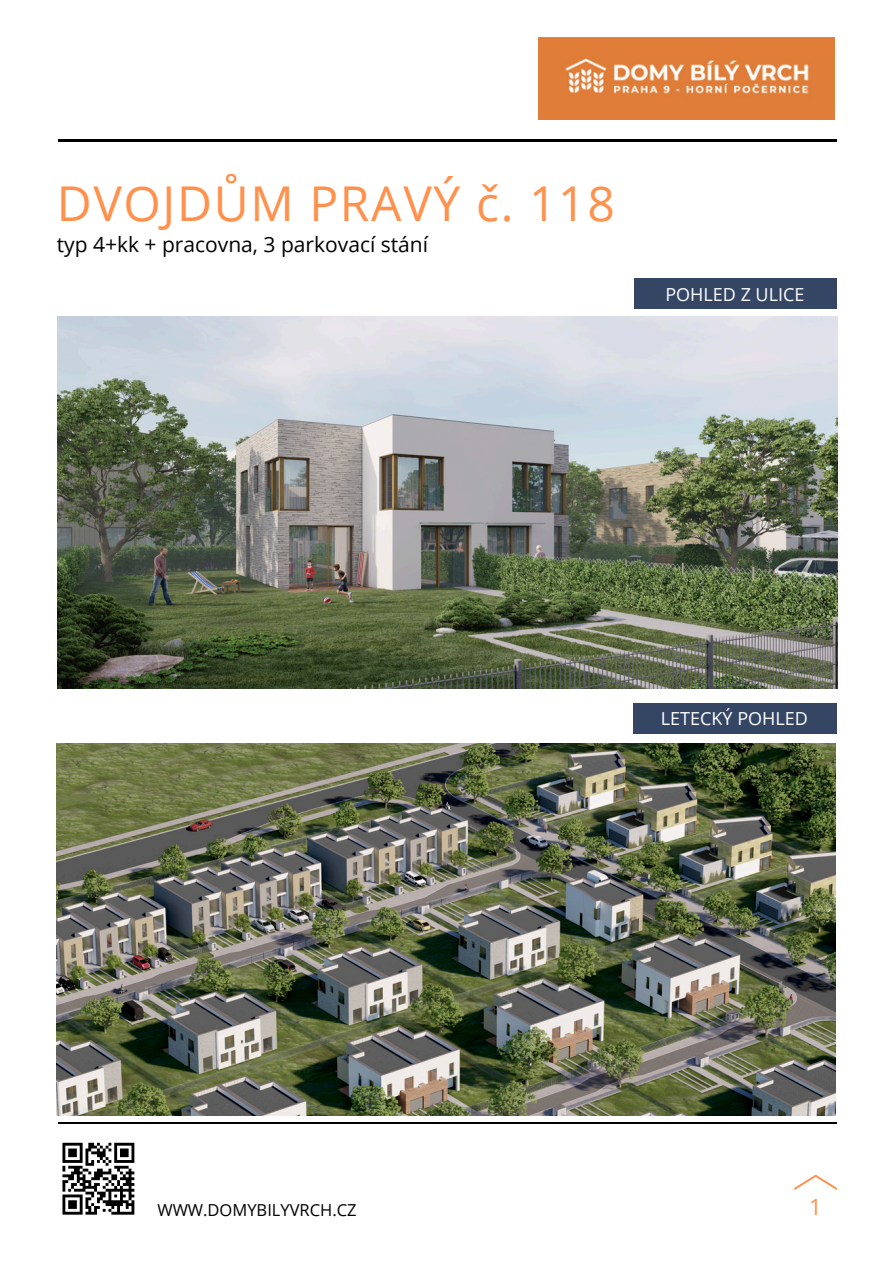
<style>
.page{position:relative;width:894px;height:1264px;background:#fff}
.page>*{position:absolute;margin:0;border:0;box-sizing:border-box;transform-origin:0 0}
.t1{font:48px "Open Sans";letter-spacing:.035em;color:#ff914d}
.t2{font:22.35px "Open Sans";color:#ff914d}
.t3{font:21px "Open Sans";color:#000}
.t4{font:18px "Open Sans";color:#fff}
.t5{font:16.5px "Open Sans";color:#000}
</style>
<div class="page">
<hr style="left:58px;top:140px;width:778px;height:1px;background:#000">
<hr style="left:58px;top:1122px;width:778px;height:1px;background:#000">
<div style="left:634px;top:278px;width:202px;height:30px;background:#354665"></div>
<img style="left:58px;top:317px;width:778px;height:371px">
<img style="left:57px;top:743px;width:778px;height:372px">
<svg style="left:794px;top:1174px;width:43px;height:16px"></svg>
<div style="left:633px;top:703px;width:203px;height:30px;background:#354665"></div>
<img style="left:538px;top:37px;width:296px;height:82px">
<svg style="left:62px;top:1142px;width:72px;height:72px"></svg>
<hr style="left:111px;top:1211px;width:23px;height:3px;background:#000">
<p class="t1" style="left:57px;top:169px;width:559px">DVOJDŮM PRAVÝ č. 118</p>
<p class="t3" style="left:57px;top:229px;width:373px">typ 4+kk + pracovna, 3 parkovací stání</p>
<p class="t4" style="left:665px;top:282px;width:140px">POHLED Z ULICE</p>
<p class="t4" style="left:660px;top:705px;width:149px">LETECKÝ POHLED</p>
<p class="t5" style="left:157px;top:1198px;width:200px">WWW.DOMYBILYVRCH.CZ</p>
<p class="t2" style="left:809px;top:1191px;width:14px">1</p>
</div>
